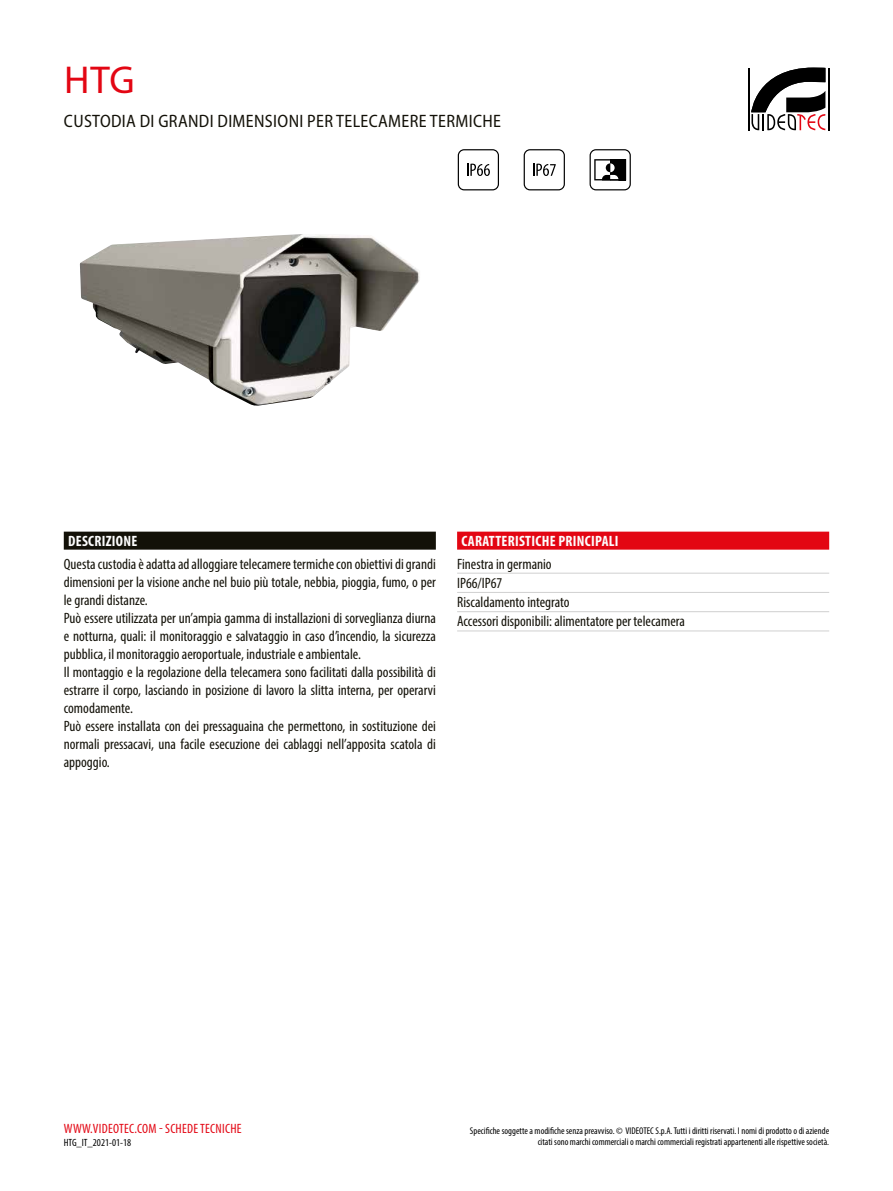
<style>
.page{position:relative;width:893px;height:1191px;background:#fff}
.page>*{position:absolute;margin:0;border:0;box-sizing:border-box;transform-origin:0 0}
.t1{font:39px "Myriad Pro";color:#e30613}
.t2{font:semi-condensed 18px "Myriad Pro";letter-spacing:.02em;color:#131108}
.t3{font:condensed 15px/18px "Myriad Pro";color:#131108}
.t4{font:700 condensed 15px "Myriad Pro";letter-spacing:.02em;color:#fdfdfd}
.t5{font:condensed 13.5px "Myriad Pro";letter-spacing:.02em;color:#e30613}
.t6{font:condensed 10.5px "Myriad Pro";color:#000}
.t7{font:condensed 9.75px/11.7px "Myriad Pro";color:#000;text-align:right}
</style>
<div class="page">
<hr style="left:748px;top:68px;width:2px;height:62px;background:#000">
<hr style="left:828px;top:68px;width:1px;height:62px;background:#000">
<svg style="left:751px;top:68px;width:74px;height:62px"></svg>
<img style="left:80px;top:234px;width:340px;height:172px">
<svg style="left:458px;top:149px;width:41px;height:41px"></svg>
<svg style="left:524px;top:149px;width:41px;height:41px"></svg>
<svg style="left:590px;top:149px;width:41px;height:41px"></svg>
<div style="left:64px;top:531px;width:372px;height:18px;background:#131108"></div>
<div style="left:457px;top:531px;width:372px;height:18px;background:#e30613"></div>
<hr style="left:457px;top:573px;width:372px;height:1px;background:#d0d0d0">
<hr style="left:457px;top:592px;width:372px;height:1px;background:#d0d0d0">
<hr style="left:457px;top:611px;width:372px;height:1px;background:#d0d0d0">
<hr style="left:457px;top:630px;width:372px;height:1px;background:#d0d0d0">
<h1 class="t1" style="left:64px;top:56px;width:72px">HTG</h1>
<p class="t2" style="left:64px;top:111px;width:439px">CUSTODIA DI GRANDI DIMENSIONI PER TELECAMERE TERMICHE</p>
<p class="t4" style="left:68px;top:531px;width:71px">DESCRIZIONE</p>
<p class="t3" style="left:64px;top:555px;width:374px">Questa custodia è adatta ad alloggiare telecamere termiche con obiettivi di grandi dimensioni per la visione anche nel buio più totale, nebbia, pioggia, fumo, o per le grandi distanze.<br>Può essere utilizzata per un’ampia gamma di installazioni di sorveglianza diurna e notturna, quali: il monitoraggio e salvataggio in caso d’incendio, la sicurezza pubblica, il monitoraggio aeroportuale, industriale e ambientale.<br>Il montaggio e la regolazione della telecamera sono facilitati dalla possibilità di estrarre il corpo, lasciando in posizione di lavoro la slitta interna, per operarvi comodamente.<br>Può essere installata con dei pressaguaina che permettono, in sostituzione dei normali pressacavi, una facile esecuzione dei cablaggi nell’apposita scatola di appoggio.</p>
<p class="t4" style="left:461px;top:531px;width:159px">CARATTERISTICHE PRINCIPALI</p>
<p class="t3" style="left:457px;top:554px;width:229px;line-height:19.2px">Finestra in germanio<br>IP66/IP67<br>Riscaldamento integrato<br>Accessori disponibili: alimentatore per telecamera</p>
<p class="t5" style="left:64px;top:1120px;width:179px">WWW.VIDEOTEC.COM - SCHEDE TECNICHE</p>
<p class="t6" style="left:64px;top:1135px;width:69px">HTG_IT_2021-01-18</p>
<p class="t7" style="left:470px;top:1124px;width:361px">Specifiche soggette a modifiche senza preavviso. © VIDEOTEC S.p.A. Tutti i diritti riservati. I nomi di prodotto o di aziende citati sono marchi commerciali o marchi commerciali registrati appartenenti alle rispettive società.</p>
</div>
